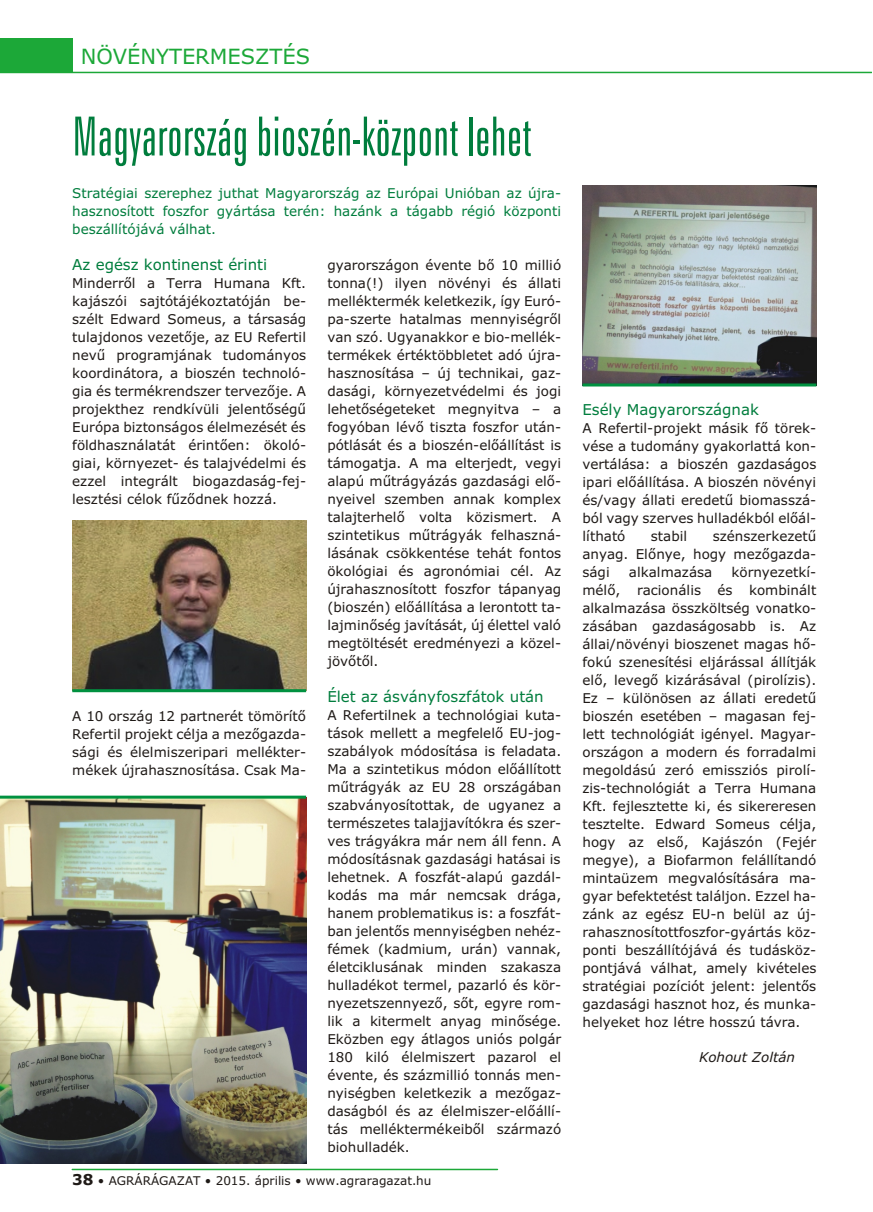
<style>
.page{position:relative;width:873px;height:1212px;background:#fff}
.page>*{position:absolute;margin:0;border:0;box-sizing:border-box;transform-origin:0 0}
.t1{font:54px "Zurich Lt X Cn PFL";color:#007d3d}
.t2{font:21px "Verdana";color:#1ca838}
.t3{font:15px "Verdana";color:#007d3d}
.t4{font:13.5px/18px "Verdana";color:#1f1a17;text-align:justify}
.t5{font:13.5px/18px "Verdana";color:#007d3d;text-align:justify}
.t6{font:italic 13.5px "Verdana";color:#1f1a17}
.t7{font:12px "Verdana";color:#1f1a17}
.s1{font-weight:700;font-size:15px}
</style>
<div class="page">
<hr style="left:0;top:72px;width:872px;height:1px;background:#1ca838">
<hr style="left:72px;top:1169px;width:425px;height:1px;background:#1ca838">
<div style="left:0;top:38px;width:72px;height:34px;background:#1ca838"></div>
<img style="left:0;top:799px;width:306px;height:364px">
<img style="left:583px;top:185px;width:233px;height:199px">
<img style="left:72px;top:521px;width:234px;height:168px">
<hr style="left:0;top:796px;width:306px;height:3px;background:#009140">
<hr style="left:72px;top:689px;width:234px;height:3px;background:#009140">
<hr style="left:583px;top:384px;width:233px;height:3px;background:#009140">
<h2 class="t2" style="left:81px;top:48px;width:231px">NÖVÉNYTERMESZTÉS</h2>
<h1 class="t1" style="left:72px;top:107px;width:461px">Magyarország bioszén-központ lehet</h1>
<p class="t5" style="left:72px;top:185px;width:490px">Stra té giai sze rep hez jut hat Magyar or szág az Euró pai Uni ó ban az újra - hasz no sí tott fosz for gyár tása terén: hazánk a tágabb régió köz ponti beszál lí tó jává vál hat.</p>
<p class="t3" style="left:72px;top:258px;width:196px">Az egész kon ti nenst érinti</p>
<p class="t4" style="left:72px;top:275px;width:235px">Mind er rõl a Terra Humana Kft. kajászói saj tó tá jé koz ta tó ján be - szélt Edward Someus, a tár sa ság tulaj do nos veze tõje, az EU Refertil nevû prog ram já nak tudo má nyos koor di ná tora, a bioszén tech no ló - gia és ter mék rend szer ter ve zõje. A pro jekt hez rend kí vüli jelen tõ ségû Európa biz ton sá gos élel me zé sét és föld hasz ná la tát érin tõen: öko ló - giai, kör nye zet- és talaj vé delmi és ezzel integ rált biogazdaság-fej - lesztési célok fûzõdnek hozzá.</p>
<p class="t4" style="left:327px;top:257px;width:235px">gyar or szá gon évente bõ 10 mil lió tonna(!) ilyen növé nyi és állati mel lék ter mék kelet ke zik, így Euró&shy;pa-szerte hatal mas mennyi ség rõl van szó. Ugyan ak kor e bio-mellék - termékek érték több le tet adó újra - hasz no sí tása – új tech ni kai, gaz - da sági, kör nye zet vé delmi és jogi lehe tõ sé ge te ket meg nyitva – a fogyó ban lévõ tiszta fosz for után - pót lá sát és a bioszén-elõállítást is támo gatja. A ma elter jedt, vegyi alapú mût rá gyá zás gaz da sági elõ - nye i vel szem ben annak komp lex talaj ter helõ volta köz is mert. A szin te ti kus mûtrá gyák fel hasz ná - lá sá nak csök ken tése tehát fon tos öko ló giai és agro nó miai cél. Az újra hasz no sí tott fosz for táp anyag (bioszén) elõ ál lítása a lerontott ta - laj mi nõ ség javítását, új élettel való meg töl té sét eredményezi a kö zel&shy;jö võ tõl.</p>
<p class="t3" style="left:327px;top:690px;width:218px">Élet az ásvány fosz fá tok után</p>
<p class="t4" style="left:327px;top:707px;width:235px">A Refertilnek a tech no ló giai kuta - tá sok mel lett a meg fe lelõ EU-jog - szabályok módo sí tása is feladata.<br>Ma a szin te ti kus módon elõ ál lí tott mûtrá gyák az EU 28 orszá gá ban szab vá nyo sí tot tak, de ugyanez a ter mé sze tes talaj ja ví tókra és szer - ves trá gyákra már nem áll fenn. A módo sí tás nak gaz da sági hatá sai is lehet nek. A fosz fát-alapú gaz dál - ko dás ma már nem csak drága, hanem prob le ma ti kus is: a fosz fát - ban jelen tõs mennyi ség ben nehéz - fé mek (kad mium, urán) van nak, élet cik lu sá nak min den sza ka sza hul la dé kot ter mel, pazarló és kör - nye zet szennyezõ, sõt, egyre rom&shy;lik a kiter melt anyag minõ sége.<br>Eköz ben egy átla gos uniós polgár 180 kiló élel miszert paza rol el évente, és száz millió ton nás men - nyi ség ben kelet ke zik a me zõ gaz - da ság ból és az élel mi szer-elõ ál lí&shy;tás melléktermékeibõl szár ma zó biohulladék.</p>
<p class="t4" style="left:72px;top:708px;width:235px">A 10 ország 12 partne rét tömö rítõ Refertil pro jekt célja a mezõ gaz da - sági és élel mi szer ipari mel lék ter - mé kek újra hasz no sí tása. Csak Ma -</p>
<p class="t7" style="left:72px;top:1176px;width:361px"><span class="s1">38</span> • AGRÁRÁGAZAT • 2015. április • www.agraragazat.hu</p>
<p class="t3" style="left:582px;top:404px;width:178px">Esély Magyar or szág nak</p>
<p class="t4" style="left:582px;top:420px;width:235px">A Refertil-projekt másik fõ törek - vése a tudo mány gya kor lattá kon&shy;ver tá lása: a bioszén gaz da sá gos ipari elõ ál lí tása. A bioszén növé nyi és/vagy állati ere detû bio masszá - ból vagy szer ves hul la dék ból elõ ál - lít ható</p>
<p class="t4" style="left:582px;top:528px;width:235px;text-indent:130px">szén szer ke zetû anyag. Elõ nye, hogy mezõ gaz da - sági</p>
<p class="t4" style="left:651px;top:528px;width:38px">sta bil</p>
<p class="t4" style="left:582px;top:564px;width:235px;text-indent:149px">kör nye zet kí&shy;mélõ, raci o ná lis és kom bi nált alkal ma zása össz költ ség vonat ko - zá sá ban gaz da sá go sabb is. Az állai/növé nyi bioszenet magas hõ - fokú sze ne sí tési eljá rás sal állít ják elõ, levegõ kizá rá sá val (piro lí zis).<br>Ez – külö nö sen az állati ere detû bioszén ese té ben – maga san fej&shy;lett tech no ló giát igé nyel. Ma gyar - or szá gon a modern és for ra dalmi meg oldású zeró emissziós piro lí&shy;zis-tech no ló giát a Terra Humana Kft. fej lesztette ki, és sikereresen tesz telte. Edward Someus célja, hogy az elsõ, Ka jászón (Fejér megye), a Biofarmon felál lítandó min ta üzem meg va ló sí tá sára ma - gyar befek te tést találjon. Ezzel ha - zánk az egész EU-n belül az új - rahasznosított foszfor-gyár tás köz - ponti beszál lí tó jává és tudás köz - pont jává válhat, amely kivételes stratégiai pozíciót jelent: jelentõs gazdasági hasznot hoz, és mun ka - he lye ket hoz létre hosszú távra.</p>
<p class="t6" style="left:699px;top:1051px;width:98px">Kohout Zol tán</p>
<p class="t4" style="left:629px;top:564px;width:85px">alkal ma zása</p>
</div>
